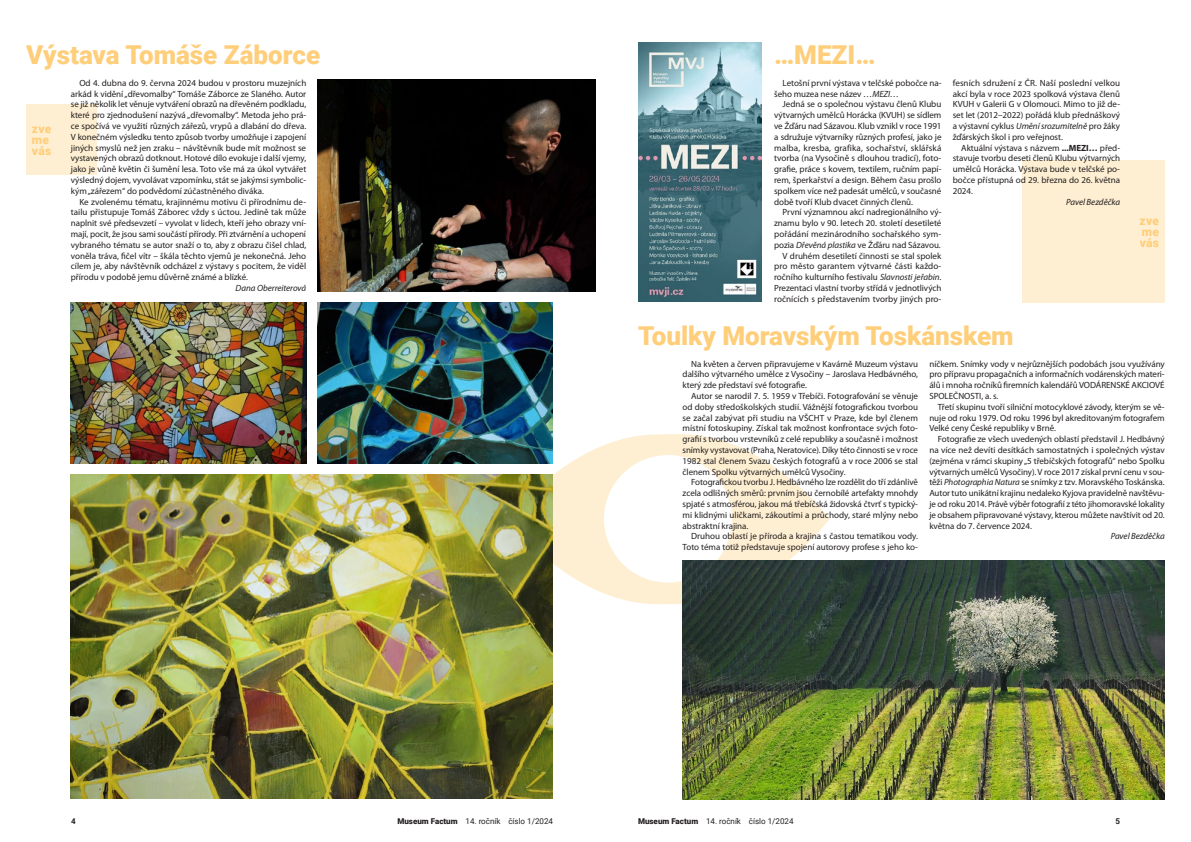
<style>
.page{position:relative;width:1191px;height:842px;background:#fff}
.page>*{position:absolute;margin:0;border:0;box-sizing:border-box;transform-origin:0 0}
.t1{font:900 26px "Roboto";color:#fece7a}
.kapitola{font:900 12px "Roboto";letter-spacing:.025em;color:#fece7a}
.blok{font:9px/10.8px "Myriad Pro";letter-spacing:-.005em;color:#231f20;text-align:justify}
.blok_-_podpis{font:italic 9px "Myriad Pro";letter-spacing:-.005em;color:#231f20}
.t2{font:8px "Roboto";color:#231f20}
.t3{font:700 8px "Roboto";color:#231f20}
.s1{font-style:italic}
.s2{font-weight:700}
.s3{font-weight:900}
</style>
<div class="page">
<svg style="left:508px;top:434px;width:321px;height:170px"></svg>
<div style="left:1022px;top:160px;width:142px;height:142px;background:#feefd2"></div>
<div style="left:26px;top:104px;width:71px;height:71px;background:#feefd2"></div>
<img style="left:71px;top:302px;width:235px;height:162px">
<img style="left:317px;top:302px;width:236px;height:162px">
<img style="left:71px;top:475px;width:482px;height:324px">
<img style="left:317px;top:80px;width:278px;height:211px">
<img style="left:682px;top:561px;width:482px;height:238px">
<img style="left:638px;top:43px;width:123px;height:259px">
<h1 class="t1" style="left:26px;top:37px;width:295px">Výstava Tomáše Záborce</h1>
<p class="kapitola" style="left:32px;top:121px;width:21px">zve</p>
<p class="kapitola" style="left:32px;top:132px;width:19px">me</p>
<p class="kapitola" style="left:32px;top:143px;width:21px">vás</p>
<p class="blok" style="left:71px;top:77px;width:237px;text-indent:9px">Od 4. dubna do 9. června 2024 budou v prostoru muzejních arkád k vidění „dřevomalby“ Tomáše Záborce ze Slaného. Autor se již několik let věnuje vytváření obrazů na dřevěném podkladu, které pro zjednodušení nazývá „dřevomalby“. Metoda jeho prá&shy;ce spočívá ve využití různých zářezů, vrypů a dlabání do dřeva.<br>V konečném výsledku tento způsob tvorby umožňuje i zapojení jiných smyslů než jen zraku – návštěvník bude mít možnost se vystavených obrazů dotknout. Hotové dílo evokuje i další vjemy, jako je vůně květin či šumění lesa. Toto vše má za úkol vytvářet výsledný dojem, vyvolávat vzpomínku, stát se jakýmsi symbolic&shy;kým „zářezem“ do podvědomí zúčastněného diváka.</p>
<p class="blok" style="left:71px;top:196px;width:237px;text-indent:9px">Ke zvolenému tématu, krajinnému motivu či přírodnímu de&shy;tailu přistupuje Tomáš Záborec vždy s úctou. Jedině tak může naplnit své předsevzetí – vyvolat v lidech, kteří jeho obrazy vní&shy;mají, pocit, že jsou sami součástí přírody. Při ztvárnění a uchopení vybraného tématu se autor snaží o to, aby z obrazu čišel chlad, voněla tráva, fičel vítr – škála těchto vjemů je nekonečná. Jeho cílem je, aby návštěvník odcházel z výstavy s pocitem, že viděl přírodu v podobě jemu důvěrně známé a blízké.</p>
<p class="blok_-_podpis" style="left:235px;top:282px;width:72px">Dana Oberreiterová</p>
<h1 class="t1" style="left:774px;top:37px;width:103px">…MEZI…</h1>
<p class="blok" style="left:774px;top:77px;width:169px;text-indent:9px">Letošní první výstava v telčské pobočce na&shy;šeho muzea nese název <span class="s1">…MEZI…</span></p>
<p class="blok" style="left:774px;top:99px;width:169px;text-indent:9px">Jedná se o společnou výstavu členů Klubu výtvarných umělců Horácka (KVUH) se sídlem ve Žďáru nad Sázavou. Klub vznikl v roce 1991 a sdružuje výtvarníky různých profesí, jako je malba, kresba, grafika, sochařství, sklářská tvorba (na Vysočině s dlouhou tradicí), foto&shy;grafie, práce s kovem, textilem, ručním papí&shy;rem, šperkařství a design. Během času prošlo spolkem více než padesát umělců, v současné době tvoří Klub dvacet činných členů.</p>
<p class="blok" style="left:774px;top:207px;width:169px;text-indent:9px">První významnou akcí nadregionálního vý&shy;znamu bylo v 90. letech 20. století desetileté pořádání mezinárodního sochařského sym&shy;pozia <span class="s1">Dřevěná plastika</span> ve Žďáru nad Sázavou.</p>
<p class="blok" style="left:774px;top:250px;width:169px;text-indent:9px">V druhém desetiletí činnosti se stal spolek pro město garantem výtvarné části každo&shy;ročního kulturního festivalu <span class="s1">Slavnosti jeřabin</span>.<br>Prezentaci vlastní tvorby střídá v jednotlivých ročnících s představením tvorby jiných pro-</p>
<p class="blok" style="left:952px;top:77px;width:169px">fesních sdružení z ČR. Naší poslední velkou akcí byla v roce 2023 spolková výstava členů KVUH v Galerii G v Olomouci. Mimo to již de&shy;set let (2012–2022) pořádá klub přednáškový a výstavní cyklus <span class="s1">Umění srozumitelně</span> pro žáky žďárských škol i pro veřejnost.</p>
<p class="blok" style="left:952px;top:142px;width:169px;text-indent:9px">Aktuální výstava s názvem <span class="s2">...MEZI…</span> před&shy;stavuje tvorbu deseti členů Klubu výtvarných umělců Horácka. Výstava bude v telčské po&shy;bočce přístupná od 29. března do 26. května 2024.</p>
<p class="blok_-_podpis" style="left:1066px;top:196px;width:56px">Pavel Bezděčka</p>
<h1 class="t1" style="left:638px;top:317px;width:377px">Toulky Moravským Toskánskem</h1>
<p class="kapitola" style="left:1139px;top:212px;width:21px">zve</p>
<p class="kapitola" style="left:1141px;top:223px;width:19px">me</p>
<p class="kapitola" style="left:1139px;top:234px;width:21px">vás</p>
<p class="blok" style="left:682px;top:358px;width:237px;text-indent:9px">Na květen a červen připravujeme v Kavárně Muzeum výstavu dalšího výtvarného umělce z Vysočiny – Jaroslava Hedbávného, který zde představí své fotografie.</p>
<p class="blok" style="left:682px;top:390px;width:237px;text-indent:9px">Autor se narodil 7. 5. 1959 v Třebíči. Fotografování se věnuje od doby středoškolských studií. Vážnější fotografickou tvorbou se začal zabývat při studiu na VŠCHT v Praze, kde byl členem místní fotoskupiny. Získal tak možnost konfrontace svých foto&shy;grafií s tvorbou vrstevníků z celé republiky a současně i možnost snímky vystavovat (Praha, Neratovice). Díky této činnosti se v roce 1982 stal členem Svazu českých fotografů a v roce 2006 se stal členem Spolku výtvarných umělců Vysočiny.</p>
<p class="blok" style="left:682px;top:477px;width:237px;text-indent:9px">Fotografickou tvorbu J. Hedbávného lze rozdělit do tří zdánlivě zcela odlišných směrů: prvním jsou černobílé artefakty mnohdy spjaté s atmosférou, jakou má třebíčská židovská čtvrť s typický&shy;mi klidnými uličkami, zákoutími a průchody, staré mlýny nebo abstraktní krajina.</p>
<p class="blok" style="left:682px;top:531px;width:237px;text-align:right">Druhou oblastí je příroda a krajina s častou tematikou vody.<br>Toto téma totiž představuje spojení autorovy profese s jeho ko-</p>
<p class="blok" style="left:929px;top:358px;width:237px">níčkem. Snímky vody v nejrůznějších podobách jsou využívány pro přípravu propagačních a informačních vodárenských materi&shy;álů i mnoha ročníků firemních kalendářů VODÁRENSKÉ AKCIOVÉ SPOLEČNOSTI, a. s.</p>
<p class="blok" style="left:929px;top:401px;width:237px;text-indent:9px">Třetí skupinu tvoří silniční motocyklové závody, kterým se vě&shy;nuje od roku 1979. Od roku 1996 byl akreditovaným fotografem Velké ceny České republiky v Brně.</p>
<p class="blok" style="left:929px;top:434px;width:237px;text-indent:9px">Fotografie ze všech uvedených oblastí představil J. Hedbávný na více než devíti desítkách samostatných i společných výstav (zejména v rámci skupiny „5 třebíčských fotografů“ nebo Spolku výtvarných umělců Vysočiny). V roce 2017 získal první cenu v sou&shy;těži <span class="s1">Photographia Natura</span> se snímky z tzv. Moravského Toskánska.<br>Autor tuto unikátní krajinu nedaleko Kyjova pravidelně navštěvu&shy;je od roku 2014. Právě výběr fotografií z této jihomoravské lokality je obsahem připravované výstavy, kterou můžete navštívit od 20. května do 7. července 2024.</p>
<p class="blok_-_podpis" style="left:1110px;top:531px;width:56px">Pavel Bezděčka</p>
<p class="t3" style="left:71px;top:815px;width:6px">4</p>
<p class="t2" style="left:397px;top:815px;width:157px"><span class="s3">Museum Factum</span> 14. ročník číslo 1/2024</p>
<p class="t2" style="left:638px;top:815px;width:157px"><span class="s3">Museum Factum</span> 14. ročník číslo 1/2024</p>
<p class="t3" style="left:1115px;top:815px;width:6px">5</p>
</div>
